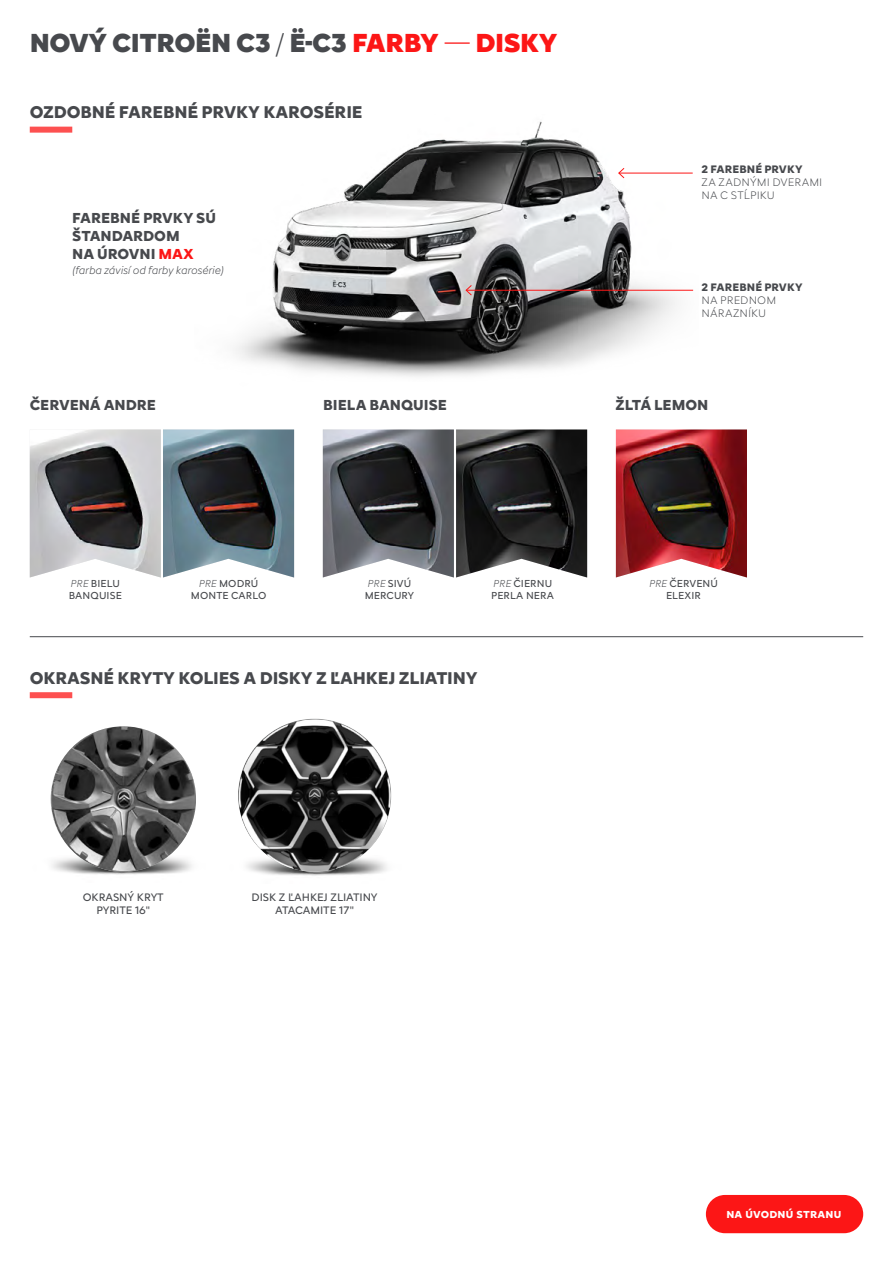
<style>
.page{position:relative;width:893px;height:1263px;background:#fff}
.page>*{position:absolute;margin:0;border:0;box-sizing:border-box;transform-origin:0 0}
.Norm_ln{font:900 27px "Citroen Type";letter-spacing:-.02em;color:#47494d}
._01_-_mt_-_text{font:700 17.7px "Citroen Type";letter-spacing:-.01em;color:#47494d}
.t1{font:700 15px "Citroen Type";letter-spacing:-.005em;color:#47494d}
.t2{font:11.25px/13.5px "Citroen Type";letter-spacing:-.01em;color:#47494d;text-align:center}
.t3{font:300 11.25px/12.8px "Citroen Type";letter-spacing:.005em;color:#47494d}
.t4{font:italic 300 11.25px "Citroen Type";letter-spacing:.005em;color:#47494d}
.t5{font:700 11.25px "Citroen Type";color:#47494d}
.t6{font:10.5px/12px "Citroen Type";letter-spacing:.01em;color:#47494d}
._01a_nohy_pas{font:700 10.5px "Citroen Type";letter-spacing:.02em;color:#fff}
.s1{font-weight:300}
.s2{color:#fc1616}
.s3{font-weight:300;color:#fc1616}
.s4{font-weight:300;font-style:italic}
</style>
<div class="page">
<img style="left:52px;top:856px;width:140px;height:19px">
<img style="left:246px;top:857px;width:141px;height:19px">
<div style="left:30px;top:127px;width:42px;height:6px;background:#fd5050"></div>
<hr style="left:30px;top:636px;width:833px;height:1px;background:#47494d">
<div style="left:30px;top:692px;width:42px;height:6px;background:#fd5050"></div>
<div style="left:706px;top:1195px;width:157px;height:38px;background:#fc1616;border-radius:19px"></div>
<img style="left:51px;top:726px;width:145px;height:146px;border-radius:73px">
<img style="left:238px;top:719px;width:153px;height:153px;border-radius:77px">
<img style="left:235px;top:121px;width:459px;height:256px">
<hr style="left:619px;top:173px;width:74px;height:1px;background:#fc1616">
<svg style="left:618px;top:167px;width:7px;height:12px"></svg>
<img style="left:616px;top:429px;width:131px;height:148px">
<svg style="left:30px;top:429px;width:131px;height:148px;background:#929092"></svg>
<img style="left:163px;top:429px;width:131px;height:148px">
<svg style="left:323px;top:429px;width:131px;height:148px;background:#5b5d61"></svg>
<img style="left:456px;top:429px;width:131px;height:148px">
<hr style="left:466px;top:290px;width:227px;height:1px;background:#fc1616">
<svg style="left:465px;top:284px;width:7px;height:12px"></svg>
<p class="Norm_ln" style="left:30px;top:22px;width:529px">NOVÝ CITROËN C3 <span class="s1">/</span> Ë-C3 <span class="s2">FARBY</span> <span class="s3">—</span> <span class="s2">DISKY</span></p>
<p class="_01_-_mt_-_text" style="left:30px;top:99px;width:334px">OZDOBNÉ FAREBNÉ PRVKY KAROSÉRIE</p>
<p class="t1" style="left:72px;top:206px;width:145px">FAREBNÉ PRVKY SÚ</p>
<p class="t1" style="left:72px;top:224px;width:109px">ŠTANDARDOM</p>
<p class="t1" style="left:72px;top:242px;width:123px">NA ÚROVNI <span class="s2">MAX</span></p>
<p class="t4" style="left:72px;top:261px;width:153px">(farba závisí od farby karosérie)</p>
<p class="t5" style="left:702px;top:161px;width:102px">2 FAREBNÉ PRVKY</p>
<p class="t3" style="left:702px;top:175px;width:122px">ZA ZADNÝMI DVERAMI<br>NA C STĹPIKU</p>
<p class="t5" style="left:702px;top:279px;width:102px">2 FAREBNÉ PRVKY</p>
<p class="t3" style="left:702px;top:293px;width:76px">NA PREDNOM</p>
<p class="t3" style="left:702px;top:306px;width:66px">NÁRAZNÍKU</p>
<p class="t1" style="left:30px;top:393px;width:128px">ČERVENÁ ANDRE</p>
<p class="t1" style="left:323px;top:393px;width:125px">BIELA BANQUISE</p>
<p class="t1" style="left:615px;top:393px;width:94px">ŽLTÁ LEMON</p>
<p class="t6" style="left:71px;top:577px;width:51px"><span class="s4">PRE</span> BIELU</p>
<p class="t6" style="left:69px;top:589px;width:55px">BANQUISE</p>
<p class="t6" style="left:199px;top:577px;width:61px"><span class="s4">PRE</span> MODRÚ</p>
<p class="t6" style="left:191px;top:589px;width:77px">MONTE CARLO</p>
<p class="t6" style="left:365px;top:577px;width:51px"><span class="s4">PRE</span> SIVÚ<br>MERCURY</p>
<p class="t6" style="left:649px;top:577px;width:70px;text-align:center"><span class="s4">PRE</span> ČERVENÚ<br>ELEXIR</p>
<p class="t6" style="left:491px;top:577px;width:64px"><span class="s4">PRE</span> ČIERNU<br>PERLA NERA</p>
<p class="_01_-_mt_-_text" style="left:30px;top:664px;width:449px">OKRASNÉ KRYTY KOLIES A DISKY Z ĽAHKEJ ZLIATINY</p>
<p class="t2" style="left:83px;top:889px;width:82px">OKRASNÝ KRYT</p>
<p class="t2" style="left:96px;top:903px;width:55px">PYRITE 16"</p>
<p class="t2" style="left:252px;top:889px;width:128px">DISK Z ĽAHKEJ ZLIATINY<br>ATACAMITE 17"</p>
<p class="_01a_nohy_pas" style="left:726px;top:1206px;width:116px">NA ÚVODNÚ STRANU</p>
</div>
